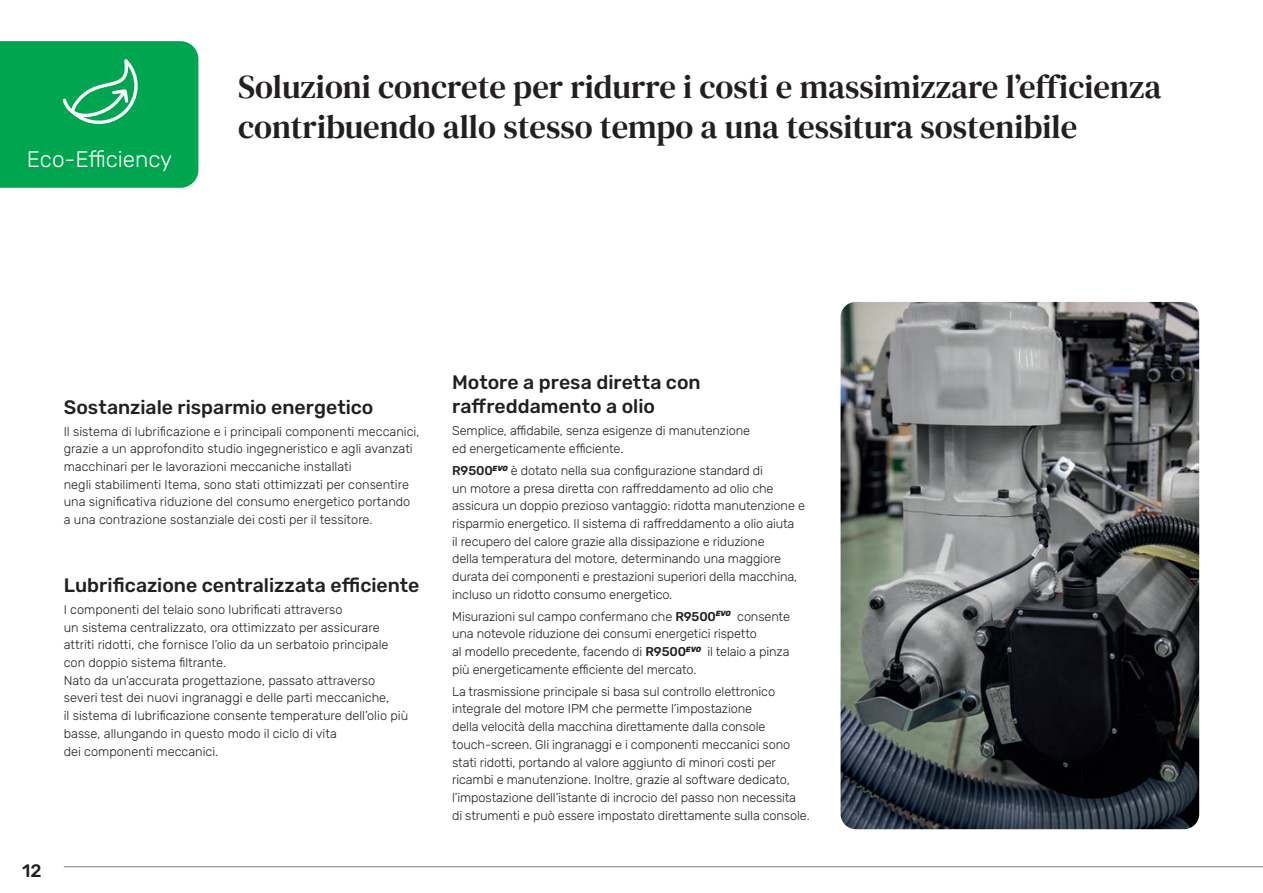
<style>
.page{position:relative;width:1263px;height:893px;background:#fff}
.page>*{position:absolute;margin:0;border:0;box-sizing:border-box;transform-origin:0 0}
.t1{font:33px/39.6px "DM Serif Text";color:#231f20}
.t2{font:300 22.5px "Rubik";color:#fff}
.t3{font:500 19.5px/24px "Rubik";color:#231f20}
.t4{font:500 18px "Rubik";color:#231f20}
.t5{font:300 12.75px/17.7px "Rubik";letter-spacing:-.01em;color:#231f20}
.s1{font-weight:500}
</style>
<div class="page">
<hr style="left:64px;top:866px;width:1199px;height:1px;background:#808285">
<img style="left:840px;top:302px;width:359px;height:527px">
<div style="left:0;top:41px;width:198px;height:147px;background:#00a54f"></div>
<h2 class="t2" style="left:27px;top:146px;width:147px">Eco-Efficiency</h2>
<h1 class="t1" style="left:238px;top:67px;width:925px">Soluzioni concrete per ridurre i costi e massimizzare l’efficienza contribuendo allo stesso tempo a una tessitura sostenibile</h1>
<h3 class="t3" style="left:64px;top:395px;width:311px">Sostanziale risparmio energetico</h3>
<p class="t5" style="left:64px;top:423px;width:357px">Il sistema di lubrificazione e i principali componenti meccanici, grazie a un approfondito studio ingegneristico e agli avanzati macchinari per le lavorazioni meccaniche installati<br>negli stabilimenti Itema, sono stati ottimizzati per consentire una significativa riduzione del consumo energetico portando a una contrazione sostanziale dei costi per il tessitore.</p>
<h3 class="t3" style="left:64px;top:574px;width:357px">Lubrificazione centralizzata efficiente</h3>
<p class="t5" style="left:64px;top:601px;width:346px">I componenti del telaio sono lubrificati attraverso<br>un sistema centralizzato, ora ottimizzato per assicurare attriti ridotti, che fornisce l’olio da un serbatoio principale con doppio sistema filtrante.<br>Nato da un’accurata progettazione, passato attraverso severi test dei nuovi ingranaggi e delle parti meccaniche,<br>il sistema di lubrificazione consente temperature dell’olio più basse, allungando in questo modo il ciclo di vita<br>dei componenti meccanici.</p>
<h3 class="t4" style="left:22px;top:861px;width:21px">12</h3>
<h3 class="t3" style="left:452px;top:371px;width:250px">Motore a presa diretta con raffreddamento a olio</h3>
<p class="t5" style="left:452px;top:422px;width:299px">Semplice, affidabile, senza esigenze di manutenzione ed energeticamente efficiente.</p>
<p class="t5" style="left:452px;top:462px;width:354px"><span class="s1">R9500</span><sup>EVO</sup> è dotato nella sua configurazione standard di<br>un motore a presa diretta con raffreddamento ad olio che assicura un doppio prezioso vantaggio: ridotta manutenzione e risparmio energetico. Il sistema di raffreddamento a olio aiuta<br>il recupero del calore grazie alla dissipazione e riduzione<br>della temperatura del motore, determinando una maggiore durata dei componenti e prestazioni superiori della macchina, incluso un ridotto consumo energetico.</p>
<p class="t5" style="left:452px;top:608px;width:339px">Misurazioni sul campo confermano che <span class="s1">R9500</span><sup>EVO</sup> consente una notevole riduzione dei consumi energetici rispetto<br>al modello precedente, facendo di <span class="s1">R9500</span><sup>EVO</sup> il telaio a pinza più energeticamente efficiente del mercato.</p>
<p class="t5" style="left:452px;top:683px;width:359px">La trasmissione principale si basa sul controllo elettronico integrale del motore IPM che permette l’impostazione<br>della velocità della macchina direttamente dalla console touch-screen. Gli ingranaggi e i componenti meccanici sono stati ridotti, portando al valore aggiunto di minori costi per ricambi e manutenzione. Inoltre, grazie al software dedicato, l’impostazione dell’istante di incrocio del passo non necessita<br>di strumenti e può essere impostato direttamente sulla console.</p>
</div>
